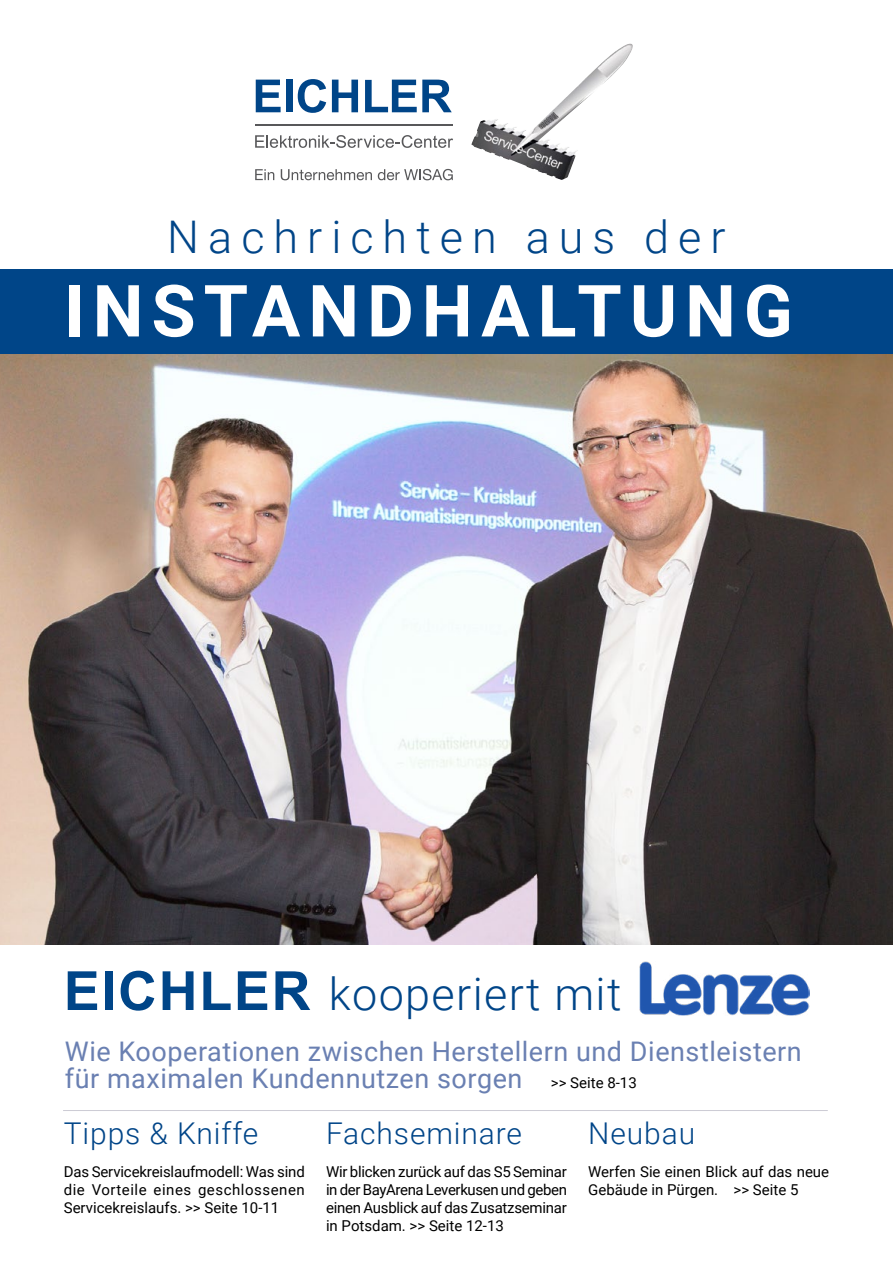
<style>
.page{position:relative;width:893px;height:1263px;background:#fff}
.page>*{position:absolute;margin:0;border:0;box-sizing:border-box;transform-origin:0 0}
.t1{font:700 72px "Roboto";letter-spacing:.11em;color:#fff}
.t2{font:300 45px "Roboto";letter-spacing:.03em;color:#004588}
.t3{font:300 45px "Roboto";letter-spacing:.2em;color:#004588}
.t4{font:300 30px "Roboto";letter-spacing:.03em;color:#004588}
.t5{font:27px/27px "Roboto";letter-spacing:.02em;color:#6a80b2}
.t6{font:15px/18px "Roboto";color:#000;text-align:justify}
.s1{font-family:"Arial";font-weight:700;font-size:54px}
.s2{font-size:15px;color:#000}
</style>
<div class="page">
<img style="left:0;top:354px;width:893px;height:591px">
<div style="left:0;top:270px;width:893px;height:84px;background:#004588"></div>
<svg style="left:256px;top:80px;width:25px;height:32px"></svg>
<div style="left:286px;top:80px;width:7px;height:32px;background:#004588"></div>
<svg style="left:298px;top:79px;width:28px;height:34px"></svg>
<svg style="left:332px;top:80px;width:26px;height:32px"></svg>
<svg style="left:365px;top:80px;width:87px;height:32px"></svg>
<svg style="left:255px;top:135px;width:198px;height:13px"></svg>
<hr style="left:255px;top:124px;width:198px;height:2px;background:#58585a">
<svg style="left:255px;top:169px;width:19px;height:11px"></svg>
<svg style="left:281px;top:169px;width:91px;height:11px"></svg>
<svg style="left:378px;top:169px;width:75px;height:11px"></svg>
<img style="left:471px;top:44px;width:162px;height:136px">
<hr style="left:63px;top:1110px;width:765px;height:1px;background:#cccbd5">
<img style="left:639px;top:962px;width:170px;height:54px">
<h2 class="t3" style="left:167px;top:205px;width:560px">Nachrichten aus der</h2>
<h1 class="t1" style="left:64px;top:260px;width:731px">INSTANDHALTUNG</h1>
<h2 class="t2" style="left:64px;top:962px;width:559px"><span class="s1">EICHLER</span> kooperiert mit</h2>
<h3 class="t5" style="left:65px;top:1037px;width:738px">Wie Kooperationen zwischen Herstellern und Dienstleistern für maximalen Kundennutzen sorgen <span class="s2">&gt;&gt; Seite 8-13</span></h3>
<h3 class="t4" style="left:64px;top:1112px;width:196px">Tipps &amp; Kniffe</h3>
<h3 class="t4" style="left:326px;top:1112px;width:198px">Fachseminare</h3>
<h3 class="t4" style="left:588px;top:1112px;width:108px">Neubau</h3>
<p class="t6" style="left:64px;top:1162px;width:243px">Das Servicekreislaufmodell: Was sind die Vorteile eines geschlossenen Servicekreislaufs. &gt;&gt; Seite 10-11</p>
<p class="t6" style="left:326px;top:1162px;width:242px">Wir blicken zurück auf das S5 Seminar in der BayArena Leverkusen und geben einen Ausblick auf das Zusatzseminar in Potsdam. &gt;&gt; Seite 12-13</p>
<p class="t6" style="left:588px;top:1162px;width:242px">Werfen Sie einen Blick auf das neue<br>Gebäude in Pürgen. &gt;&gt; Seite 5</p>
</div>
